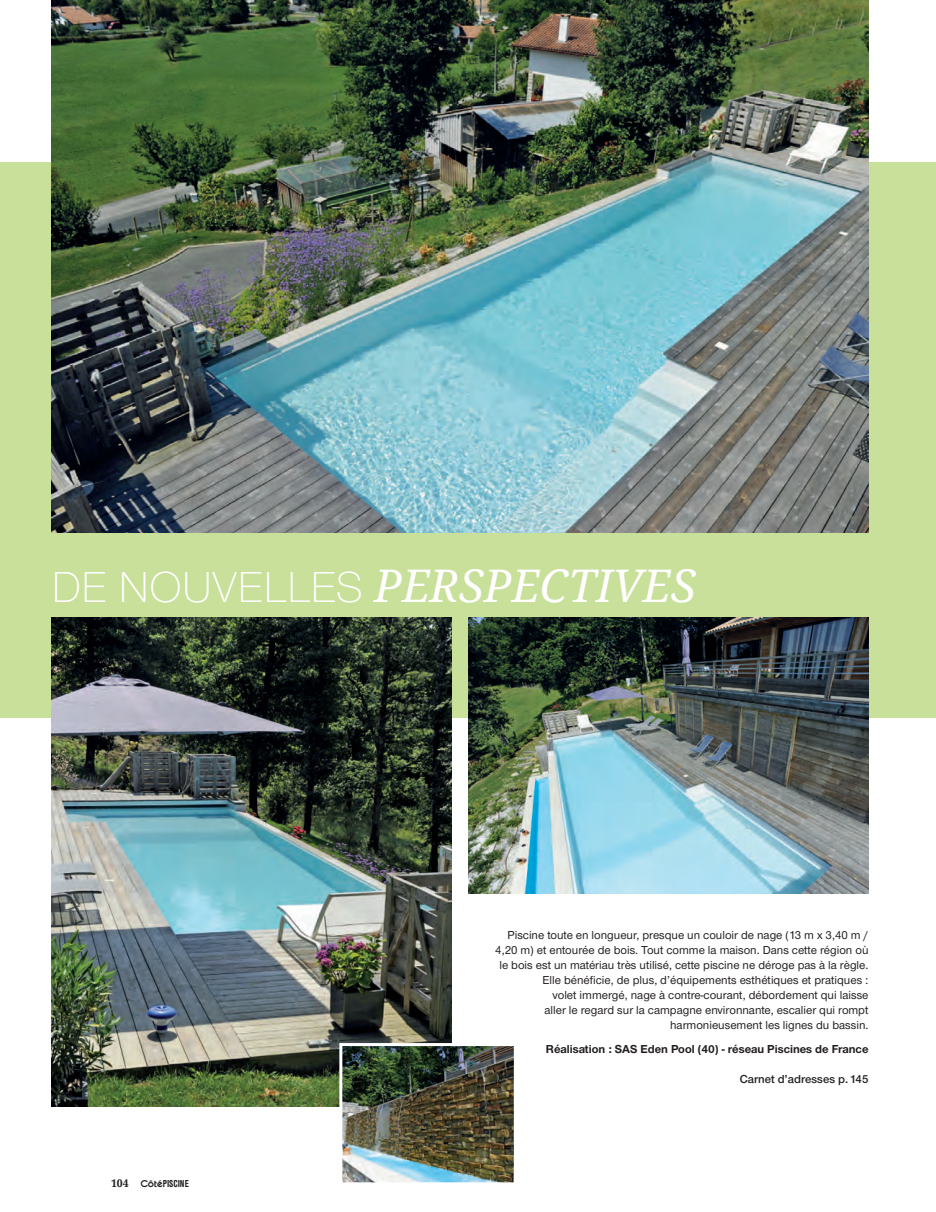
<style>
.page{position:relative;width:936px;height:1212px;background:#fff}
.page>*{position:absolute;margin:0;border:0;box-sizing:border-box;transform-origin:0 0}
.t1{font:italic 45px "Droid Serif";color:#fff}
.t2{font:500 12px/15px "Nimbus Sans Novus T";color:#231f20;text-align:right}
.t3{font:700 12px "Nimbus Sans Novus T";color:#231f20}
.t4{font:600 12px "Nimbus Sans Novus T";color:#231f20}
.t5{font:700 condensed 10.5px "Nimbus Sans T";color:#231f20}
.s1{font-family:"Nimbus Sans Novus T";font-weight:300;font-style:normal}
.s2{font-family:"Droid Serif";font-stretch:normal}
.s3{font-family:"Gaumont";font-weight:400;font-stretch:normal;font-size:9px}
</style>
<div class="page">
<div style="left:0;top:162px;width:935px;height:555px;background:#c8e09a"></div>
<img style="left:51px;top:617px;width:400px;height:489px">
<img style="left:468px;top:617px;width:400px;height:276px">
<img style="left:51px;top:0;width:817px;height:532px">
<img style="left:343px;top:1047px;width:169px;height:134px">
<div style="left:339px;top:1043px;width:177px;height:142px;border:3px solid #fff"></div>
<h1 class="t1" style="left:51px;top:558px;width:645px"><span class="s1">DE NOUVELLES</span> PERSPECTIVES</h1>
<p class="t5" style="left:111px;top:1177px;width:79px"><span class="s2">104</span> <span class="s3">Côté</span>PISCINE</p>
<p class="t2" style="left:495px;top:927px;width:374px">Piscine toute en longueur, presque un couloir de nage (13 m x 3,40 m / 4,20 m) et entourée de bois. Tout comme la maison. Dans cette région où le bois est un matériau très utilisé, cette piscine ne déroge pas à la règle.<br>Elle bénéficie, de plus, d’équipements esthétiques et pratiques :<br>volet immergé, nage à contre-courant, débordement qui laisse<br>aller le regard sur la campagne environnante, escalier qui rompt harmonieusement les lignes du bassin.</p>
<p class="t3" style="left:545px;top:1041px;width:324px">Réalisation : SAS Eden Pool (40) - réseau Piscines de France</p>
<p class="t4" style="left:739px;top:1071px;width:130px">Carnet d’adresses p.145</p>
</div>
